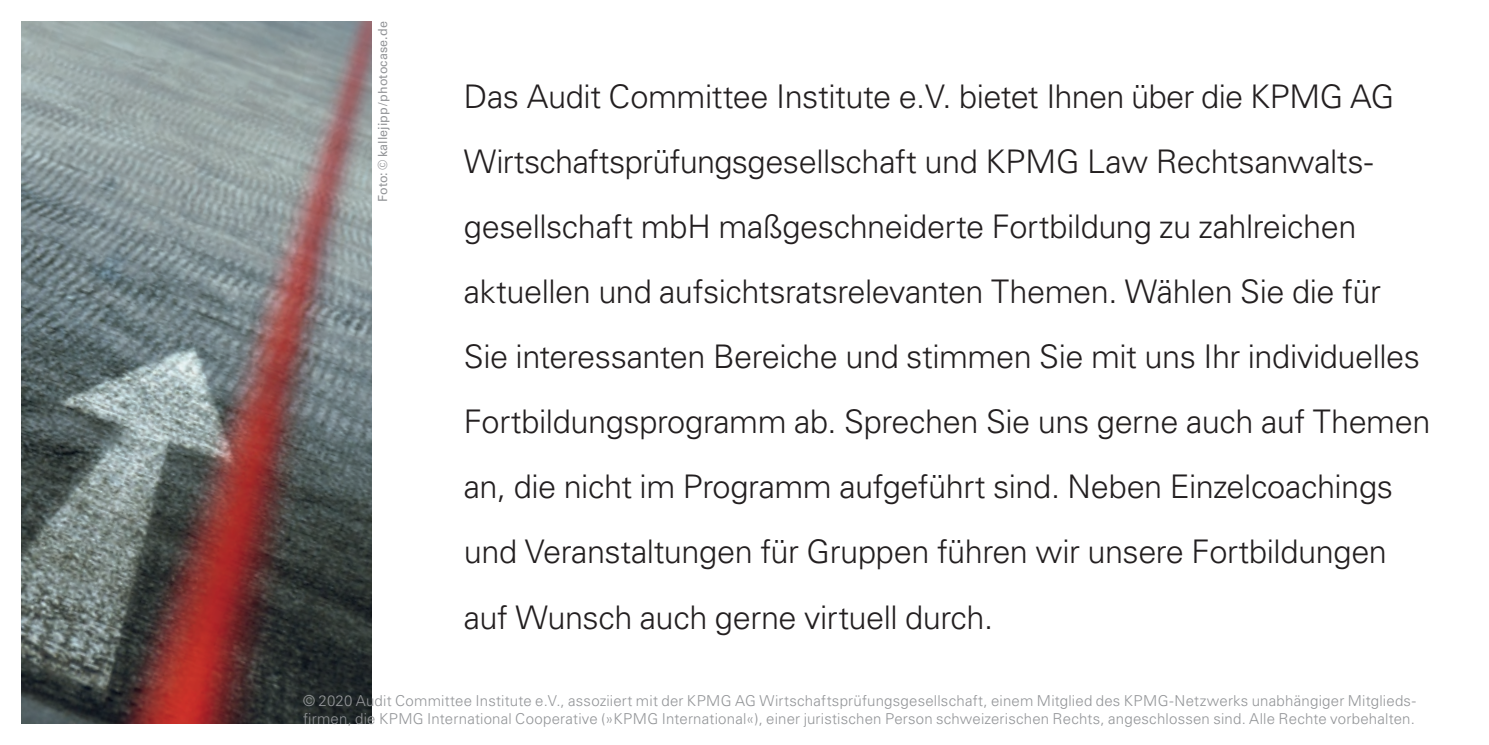
<style>
.page{position:relative;width:1489px;height:745px;background:#fff}
.page>*{position:absolute;margin:0;border:0;box-sizing:border-box;transform-origin:0 0}
.t1{font:300 32.5px/65px "Univers LT Std";letter-spacing:-.015em;color:#231f20}
.t2{font:300 15px/17.5px "Univers LT Std";letter-spacing:.015em;color:#939598}
.t3{font:12.5px "Univers LT Std";letter-spacing:.005em;color:#939598}
</style>
<div class="page">
<img style="left:21px;top:21px;width:350px;height:702px">
<p class="t3" style="left:375px;top:202px;width:182px;rotate:-90deg">Foto: © kallejipp/photocase.de</p>
<p class="t1" style="left:464px;top:64px;width:968px">Das Audit Committee Institute e.V. bietet Ihnen über die KPMG AG Wirtschaftsprüfungsgesellschaft und KPMG Law Rechtsanwalts&shy;gesellschaft mbH maßgeschneiderte Fortbildung zu zahlreichen aktuellen und aufsichtsratsrelevanten Themen. Wählen Sie die für Sie interessanten Bereiche und stimmen Sie mit uns Ihr individuelles Fortbildungsprogramm ab. Sprechen Sie uns gerne auch auf Themen an, die nicht im Programm aufgeführt sind. Neben Einzelcoachings und Veranstaltungen für Gruppen führen wir unsere Fortbildungen auf Wunsch auch gerne virtuell durch.</p>
<p class="t2" style="left:303px;top:691px;width:1113px">© 2020 Audit Committee Institute e.V., assoziiert mit der KPMG AG Wirtschaftsprüfungsgesellschaft, einem Mitglied des KPMG-Netzwerks unabhängiger Mitglieds&shy;firmen, die KPMG International Cooperative (»KPMG International«), einer juristischen Person schweizerischen Rechts, angeschlossen sind. Alle Rechte vorbehalten.</p>
</div>
